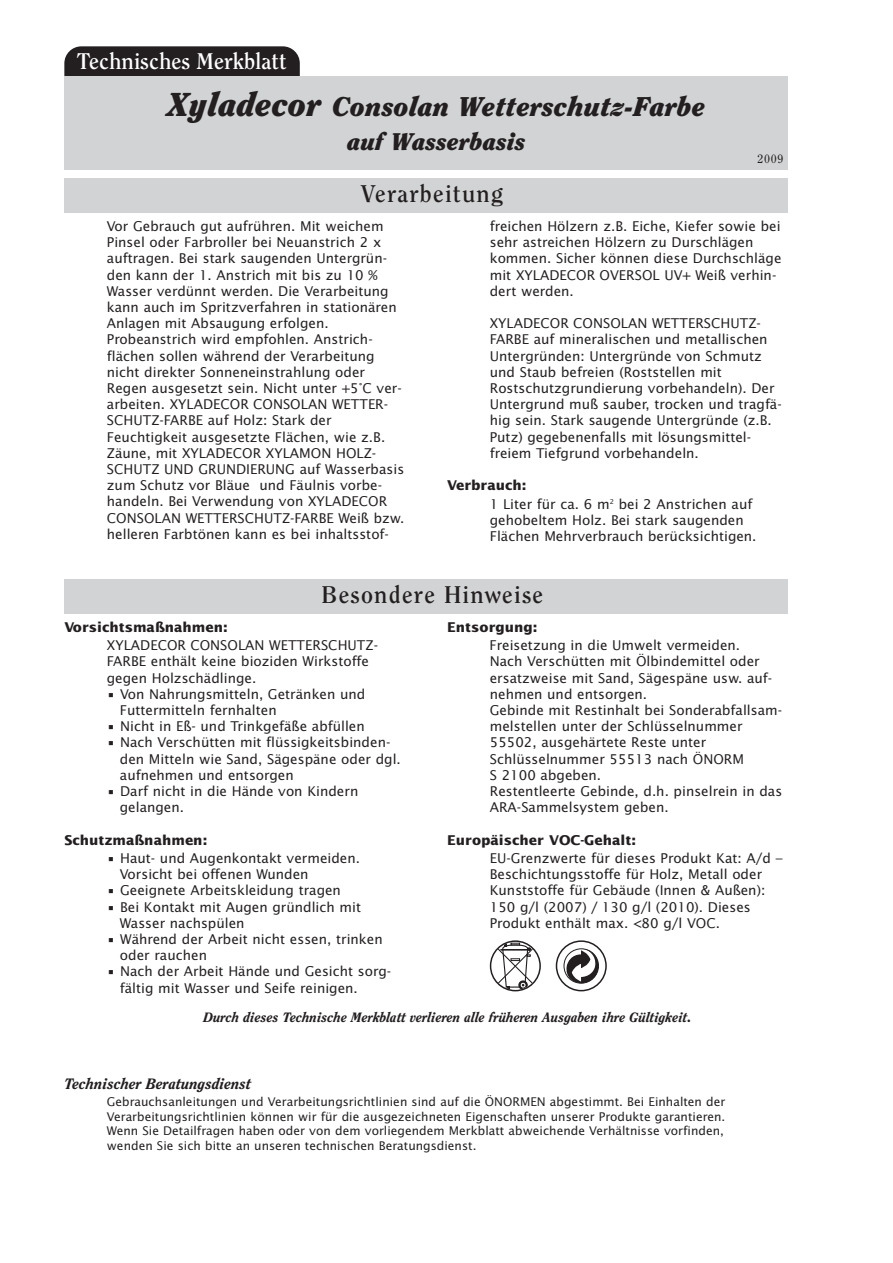
<style>
.page{position:relative;width:893px;height:1263px;background:#fff}
.page>*{position:absolute;margin:0;border:0;box-sizing:border-box;transform-origin:0 0}
.t1{font:italic 900 27px "Clearface";color:#231f20}
.t2{font:700 24px "Clearface";letter-spacing:.05em;color:#231f20}
.t3{font:italic 900 24px "Clearface";color:#231f20}
.t4{font:700 22.5px "Clearface";color:#fff}
.t5{font:italic 800 15px "Clearface";color:#231f20}
.t6{font:13.5px/16.2px "Lucida Sans";color:#231f20}
.t7{font:italic 800 13.5px "Clearface";color:#231f20}
.t8{font:700 13.5px "Lucida Sans";color:#231f20}
.t9{font:12px/14.4px "Lucida Sans";color:#231f20;text-align:justify}
.t10{font:12px "Clearface";color:#231f20}
.s1{font-size:33px}
.s2{font-weight:700}
</style>
<div class="page">
<div style="left:64px;top:46px;width:236px;height:46px;background:#231f20;border-radius:17px"></div>
<div style="left:64px;top:76px;width:723px;height:94px;background:#d1d3d4"></div>
<div style="left:64px;top:178px;width:723px;height:34px;background:#d1d3d4"></div>
<div style="left:64px;top:579px;width:723px;height:34px;background:#d1d3d4"></div>
<svg style="left:490px;top:940px;width:51px;height:52px"></svg>
<svg style="left:555px;top:940px;width:51px;height:51px"></svg>
<h3 class="t4" style="left:77px;top:52px;width:211px">Technisches Merkblatt</h3>
<h1 class="t1" style="left:167px;top:95px;width:540px"><span class="s1">Xyladecor</span> Consolan Wetterschutz-Farbe</h1>
<h2 class="t3" style="left:347px;top:132px;width:180px">auf Wasserbasis</h2>
<p class="t10" style="left:757px;top:154px;width:27px">2009</p>
<h2 class="t2" style="left:361px;top:183px;width:143px">Verarbeitung</h2>
<p class="t6" style="left:107px;top:219px;width:299px">Vor Gebrauch gut aufrühren. Mit weichem Pinsel oder Farbroller bei Neuanstrich 2 x auftragen. Bei stark saugenden Untergrün&shy;den kann der 1. Anstrich mit bis zu 10 % Wasser verdünnt werden. Die Verarbeitung kann auch im Spritzverfahren in stationären Anlagen mit Absaugung erfolgen.<br>Probeanstrich wird empfohlen. Anstrich&shy;flächen sollen während der Verarbeitung nicht direkter Sonneneinstrahlung oder Regen ausgesetzt sein. Nicht unter +5°C ver&shy;arbeiten. XYLADECOR CONSOLAN WETTER-SCHUTZ-FARBE auf Holz: Stark der Feuchtigkeit ausgesetzte Flächen, wie z.B.<br>Zäune, mit XYLADECOR XYLAMON HOLZ-SCHUTZ UND GRUNDIERUNG auf Wasserbasis zum Schutz vor Bläue und Fäulnis vorbe&shy;handeln. Bei Verwendung von XYLADECOR CONSOLAN WETTERSCHUTZ-FARBE Weiß bzw. helleren Farbtönen kann es bei inhaltsstof-</p>
<p class="t6" style="left:490px;top:219px;width:293px">freichen Hölzern z.B. Eiche, Kiefer sowie bei sehr astreichen Hölzern zu Durschlägen kommen. Sicher können diese Durchschläge mit XYLADECOR OVERSOL UV+ Weiß verhin&shy;dert werden.</p>
<p class="t6" style="left:490px;top:316px;width:293px">XYLADECOR CONSOLAN WETTERSCHUTZ-FARBE auf mineralischen und metallischen Untergründen: Untergründe von Schmutz und Staub befreien (Roststellen mit Rostschutzgrundierung vorbehandeln). Der Untergrund muß sauber, trocken und tragfä&shy;hig sein. Stark saugende Untergründe (z.B.<br>Putz) gegebenenfalls mit lösungsmittel&shy;freiem Tiefgrund vorbehandeln.</p>
<p class="t6" style="left:490px;top:477px;width:264px;line-height:18.3px;text-indent:-43px"><span class="s2">Verbrauch:<br></span>1 Liter für ca. 6 m<sup>2</sup> bei 2 Anstrichen auf</p>
<p class="t6" style="left:490px;top:513px;width:268px">gehobeltem Holz. Bei stark saugenden<br>Flächen Mehrverbrauch berücksichtigen.</p>
<h2 class="t2" style="left:321px;top:584px;width:223px">Besondere Hinweise</h2>
<p class="t8" style="left:64px;top:622px;width:165px">Vorsichtsmaßnahmen:</p>
<p class="t6" style="left:107px;top:638px;width:273px">XYLADECOR CONSOLAN WETTERSCHUTZ-<br>FARBE enthält keine bioziden Wirkstoffe gegen Holzschädlinge.</p>
<p class="t6" style="left:120px;top:687px;width:247px;text-indent:-13px">• Von Nahrungsmitteln, Getränken und<br>Futtermitteln fernhalten</p>
<p class="t6" style="left:107px;top:719px;width:259px">• Nicht in Eß- und Trinkgefäße abfüllen</p>
<p class="t6" style="left:120px;top:735px;width:282px;text-indent:-13px">• Nach Verschütten mit flüssigkeitsbinden&shy;den Mitteln wie Sand, Sägespäne oder dgl. aufnehmen und entsorgen</p>
<p class="t6" style="left:120px;top:784px;width:240px;text-indent:-13px">• Darf nicht in die Hände von Kindern gelangen.</p>
<p class="t8" style="left:64px;top:834px;width:144px">Schutzmaßnahmen:</p>
<p class="t6" style="left:120px;top:851px;width:242px;text-indent:-13px">• Haut- und Augenkontakt vermeiden.<br>Vorsicht bei offenen Wunden</p>
<p class="t6" style="left:107px;top:883px;width:235px">• Geeignete Arbeitskleidung tragen</p>
<p class="t6" style="left:120px;top:900px;width:243px;text-indent:-13px">• Bei Kontakt mit Augen gründlich mit<br>Wasser nachspülen</p>
<p class="t6" style="left:120px;top:932px;width:264px;text-indent:-13px">• Während der Arbeit nicht essen, trinken oder rauchen</p>
<p class="t6" style="left:120px;top:964px;width:273px;text-indent:-13px">• Nach der Arbeit Hände und Gesicht sorg&shy;fältig mit Wasser und Seife reinigen.</p>
<p class="t8" style="left:447px;top:622px;width:92px">Entsorgung:</p>
<p class="t6" style="left:489px;top:638px;width:294px">Freisetzung in die Umwelt vermeiden.<br>Nach Verschütten mit Ölbindemittel oder ersatzweise mit Sand, Sägespäne usw. auf&shy;nehmen und entsorgen.<br>Gebinde mit Restinhalt bei Sonderabfallsam&shy;melstellen unter der Schlüsselnummer 55502, ausgehärtete Reste unter Schlüsselnummer 55513 nach ÖNORM<br>S 2100 abgeben.<br>Restentleerte Gebinde, d.h. pinselrein in das ARA-Sammelsystem geben.</p>
<p class="t8" style="left:447px;top:834px;width:190px">Europäischer VOC-Gehalt:</p>
<p class="t6" style="left:490px;top:851px;width:294px">EU-Grenzwerte für dieses Produkt Kat: A/d – Beschichtungsstoffe für Holz, Metall oder Kunststoffe für Gebäude (Innen &amp; Außen):<br>150 g/l (2007) / 130 g/l (2010). Dieses Produkt enthält max. &lt;80 g/l VOC.</p>
<p class="t7" style="left:203px;top:1012px;width:489px">Durch dieses Technische Merkblatt verlieren alle früheren Ausgaben ihre Gültigkeit.</p>
<p class="t5" style="left:64px;top:1077px;width:188px">Technischer Beratungsdienst</p>
<p class="t9" style="left:107px;top:1096px;width:620px">Gebrauchsanleitungen und Verarbeitungsrichtlinien sind auf die ÖNORMEN abgestimmt. Bei Einhalten der Verarbeitungsrichtlinien können wir für die ausgezeichneten Eigenschaften unserer Produkte garantieren.<br>Wenn Sie Detailfragen haben oder von dem vorliegendem Merkblatt abweichende Verhältnisse vorfinden, wenden Sie sich bitte an unseren technischen Beratungsdienst.</p>
</div>
